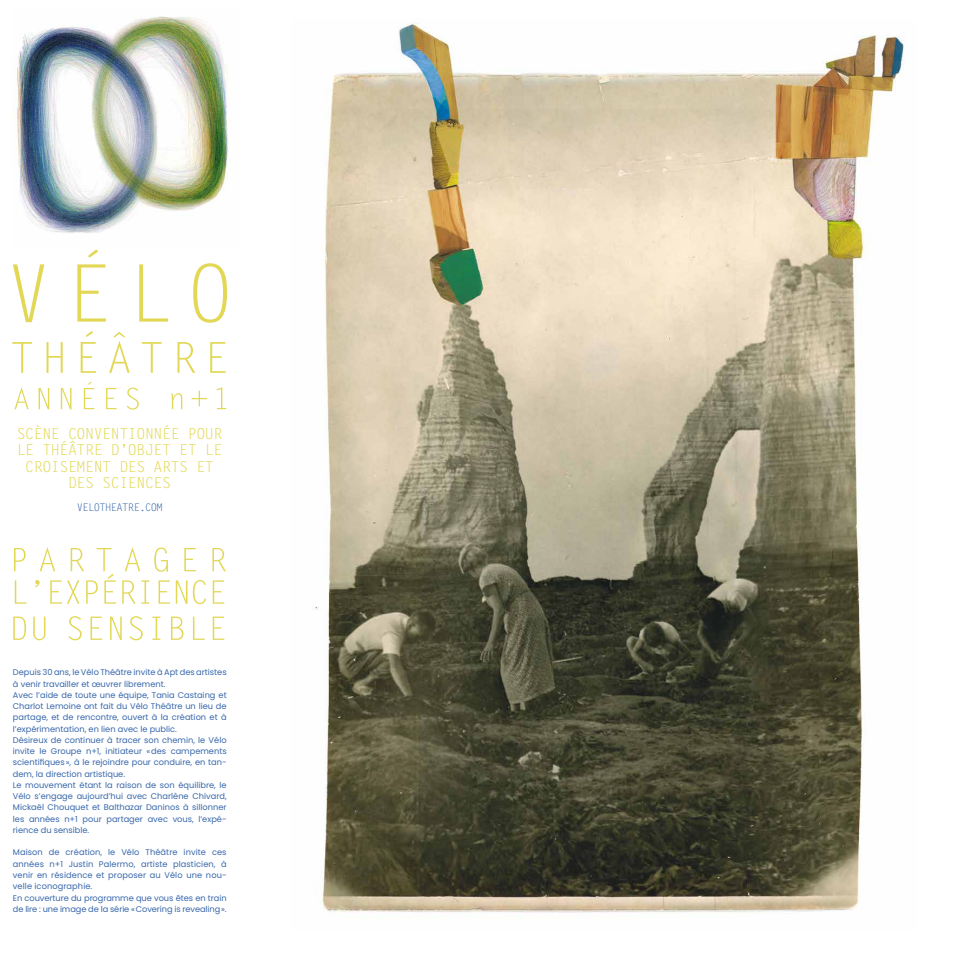
<style>
.page{position:relative;width:957px;height:957px;background:#fff}
.page>*{position:absolute;margin:0;border:0;box-sizing:border-box;transform-origin:0 0}
.t1{font:15px/16.5px "Letter Gothic MT Std";letter-spacing:-.03em;color:#e2d856;text-align:center}
.t2{font:10.5px "Letter Gothic MT Std";letter-spacing:-.06em;color:#3767ab}
.t3{font:8.25px/11.2px "Poppins";color:#3767ab}
</style>
<div class="page">
<img style="left:17px;top:16px;width:211px;height:217px">
<svg style="left:13px;top:264px;width:31px;height:58px"></svg>
<svg style="left:77px;top:264px;width:29px;height:58px"></svg>
<svg style="left:139px;top:264px;width:29px;height:58px"></svg>
<svg style="left:193px;top:263px;width:34px;height:60px"></svg>
<svg style="left:12px;top:342px;width:20px;height:31px"></svg>
<svg style="left:46px;top:342px;width:17px;height:31px"></svg>
<svg style="left:142px;top:342px;width:20px;height:31px"></svg>
<svg style="left:177px;top:342px;width:18px;height:31px"></svg>
<svg style="left:210px;top:342px;width:15px;height:31px"></svg>
<svg style="left:14px;top:387px;width:15px;height:22px"></svg>
<svg style="left:39px;top:388px;width:10px;height:21px"></svg>
<svg style="left:61px;top:388px;width:10px;height:21px"></svg>
<svg style="left:106px;top:388px;width:11px;height:21px"></svg>
<svg style="left:127px;top:387px;width:12px;height:22px"></svg>
<svg style="left:171px;top:393px;width:11px;height:16px"></svg>
<svg style="left:191px;top:391px;width:16px;height:15px"></svg>
<svg style="left:217px;top:387px;width:9px;height:22px"></svg>
<svg style="left:81px;top:331px;width:15px;height:42px"></svg>
<svg style="left:84px;top:382px;width:10px;height:27px"></svg>
<svg style="left:88px;top:249px;width:10px;height:9px"></svg>
<svg style="left:109px;top:332px;width:21px;height:41px"></svg>
<svg style="left:13px;top:616px;width:211px;height:24px"></svg>
<svg style="left:14px;top:547px;width:212px;height:57px"></svg>
<img style="left:313px;top:18px;width:592px;height:896px">
<h1 class="t1" style="left:17px;top:425px;width:207px">SCÈNE CONVENTIONNÉE POUR<br>LE THÉÂTRE D’OBJET ET LE<br>CROISEMENT DES ARTS ET<br>DES SCIENCES</h1>
<p class="t2" style="left:77px;top:501px;width:87px">VELOTHEATRE.COM</p>
<p class="t3" style="left:13px;top:667px;width:215px">Depuis 30 ans, le Vélo Théâtre invite à Apt des artistes à venir travailler et œuvrer librement.<br>Avec l’aide de toute une équipe, Tania Castaing et Charlot Lemoine ont fait du Vélo Théâtre un lieu de partage, et de rencontre, ouvert à la création et à l’expérimentation, en lien avec le public.<br>Désireux de continuer à tracer son chemin, le Vélo invite le Groupe n+1, initiateur «des campements scientifiques », à le rejoindre pour conduire, en tan&shy;dem, la direction artistique.<br>Le mouvement étant la raison de son équilibre, le Vélo s’engage aujourd’hui avec Charlène Chivard, Mickaël Chouquet et Balthazar Daninos à sillonner les années n+1 pour partager avec vous, l’expé&shy;rience du sensible.</p>
<p class="t3" style="left:13px;top:847px;width:215px">Maison de création, le Vélo Théâtre invite ces années n+1 Justin Palermo, artiste plasticien, à venir en résidence et proposer au Vélo une nou&shy;velle iconographie.<br>En couverture du programme que vous êtes en train de lire : une image de la série « Covering is revealing ».</p>
</div>
